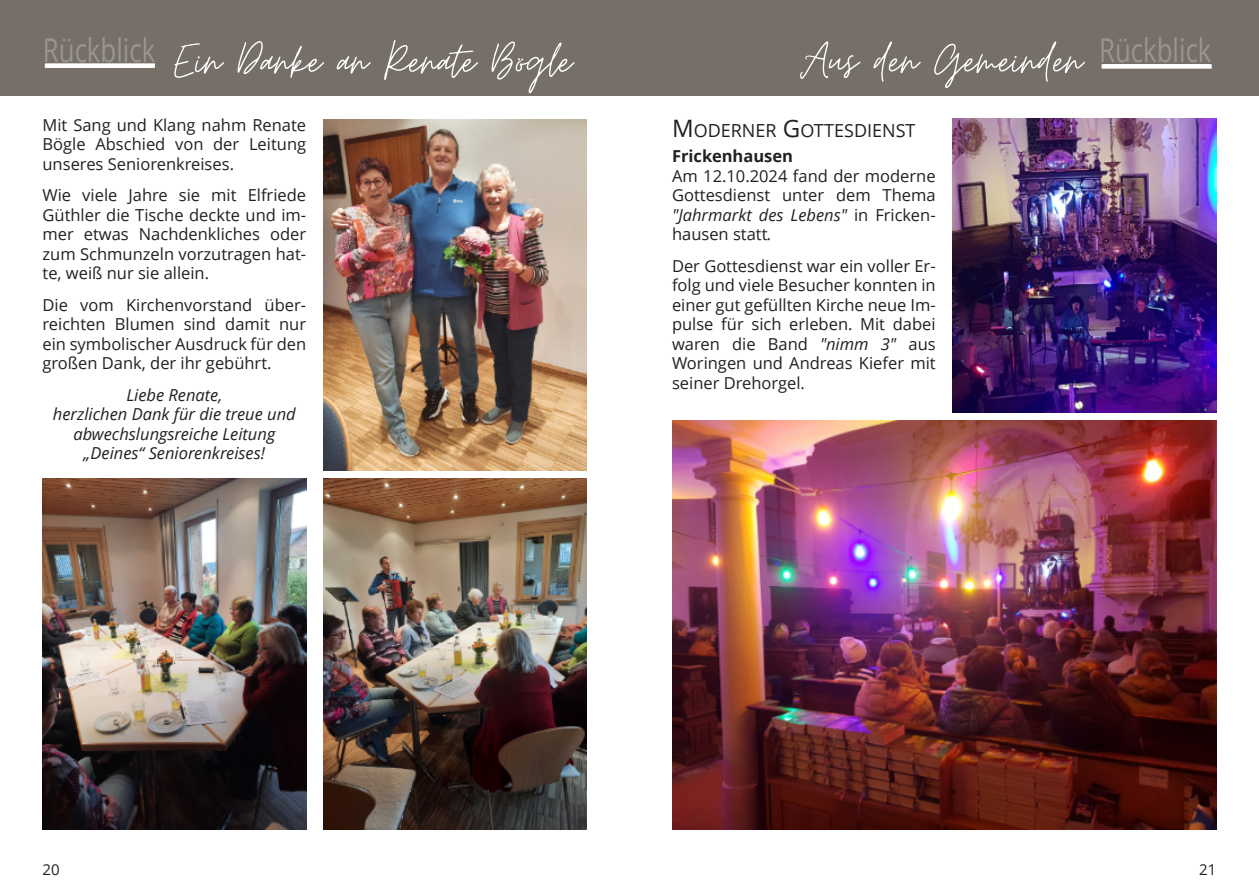
<style>
.page{position:relative;width:1259px;height:893px;background:#fff}
.page>*{position:absolute;margin:0;border:0;box-sizing:border-box;transform-origin:0 0}
.t1{font:54px "Moon Time";color:#fff}
.t2{font:32.7px "Open Sans";color:rgb(255 255 255/.26);scale:.79 1}
.t3{font:18px "Open Sans";color:#231f20}
.t4{font:16.5px/19.5px "Open Sans";color:#231f20;text-align:justify}
.t5{font:italic 16.5px/19.5px "Open Sans";color:#231f20;text-align:center}
.t6{font:700 16.5px "Open Sans";color:#231f20}
.t7{font:15px "Open Sans";color:#231f20}
.s1{font-size:24px}
.s2{font-style:italic}
</style>
<div class="page">
<div style="left:0;top:0;width:1259px;height:96px;background:#756f68"></div>
<div style="left:1101px;top:64px;width:110px;height:5px;border:4px solid #fff"></div>
<div style="left:45px;top:63px;width:110px;height:5px;border:4px solid #fff"></div>
<img style="left:43px;top:478px;width:263px;height:351px">
<img style="left:323px;top:119px;width:264px;height:352px">
<img style="left:323px;top:478px;width:264px;height:351px">
<img style="left:952px;top:118px;width:264px;height:295px">
<img style="left:672px;top:420px;width:544px;height:409px">
<h2 class="t2" style="left:43px;top:37px;width:144px">Rückblick</h2>
<h1 class="t1" style="left:174px;top:36px;width:399px">Ein Danke an Renate Bögle</h1>
<h1 class="t1" style="left:800px;top:36px;width:284px">Aus den Gemeinden</h1>
<p class="t4" style="left:43px;top:117px;width:265px">Mit Sang und Klang nahm Renate Bögle Abschied von der Leitung unseres Seniorenkreises.</p>
<p class="t4" style="left:43px;top:187px;width:265px">Wie viele Jahre sie mit Elfriede Güthler die Tische deckte und im&shy;mer etwas Nachdenkliches oder zum Schmunzeln vorzutragen hat&shy;te, weiß nur sie allein.</p>
<p class="t4" style="left:43px;top:297px;width:265px">Die vom Kirchenvorstand über&shy;reichten Blumen sind damit nur ein symbolischer Ausdruck für den großen Dank, der ihr gebührt.</p>
<p class="t5" style="left:53px;top:387px;width:244px">Liebe Renate,<br>herzlichen Dank für die treue und abwechslungsreiche Leitung „Deines“ Seniorenkreises!</p>
<p class="t3" style="left:672px;top:123px;width:245px"><span class="s1">M</span>ODERNER <span class="s1">G</span>OTTESDIENST</p>
<p class="t6" style="left:672px;top:149px;width:123px">Frickenhausen</p>
<p class="t4" style="left:672px;top:168px;width:265px">Am 12.10.2024 fand der moderne Gottesdienst unter dem Thema <span class="s2">"Jahrmarkt des Lebens"</span> in Fricken&shy;hausen statt<span class="s2">.</span></p>
<p class="t4" style="left:672px;top:258px;width:265px">Der Gottesdienst war ein voller Er&shy;folg und viele Besucher konnten in einer gut gefüllten Kirche neue Im&shy;pulse für sich erleben. Mit dabei waren die Band <span class="s2">"nimm 3"</span> aus Woringen und Andreas Kiefer mit seiner Drehorgel.</p>
<h2 class="t2" style="left:1099px;top:37px;width:144px">Rückblick</h2>
<p class="t7" style="left:43px;top:863px;width:19px">20</p>
<p class="t7" style="left:1199px;top:863px;width:19px">21</p>
</div>
